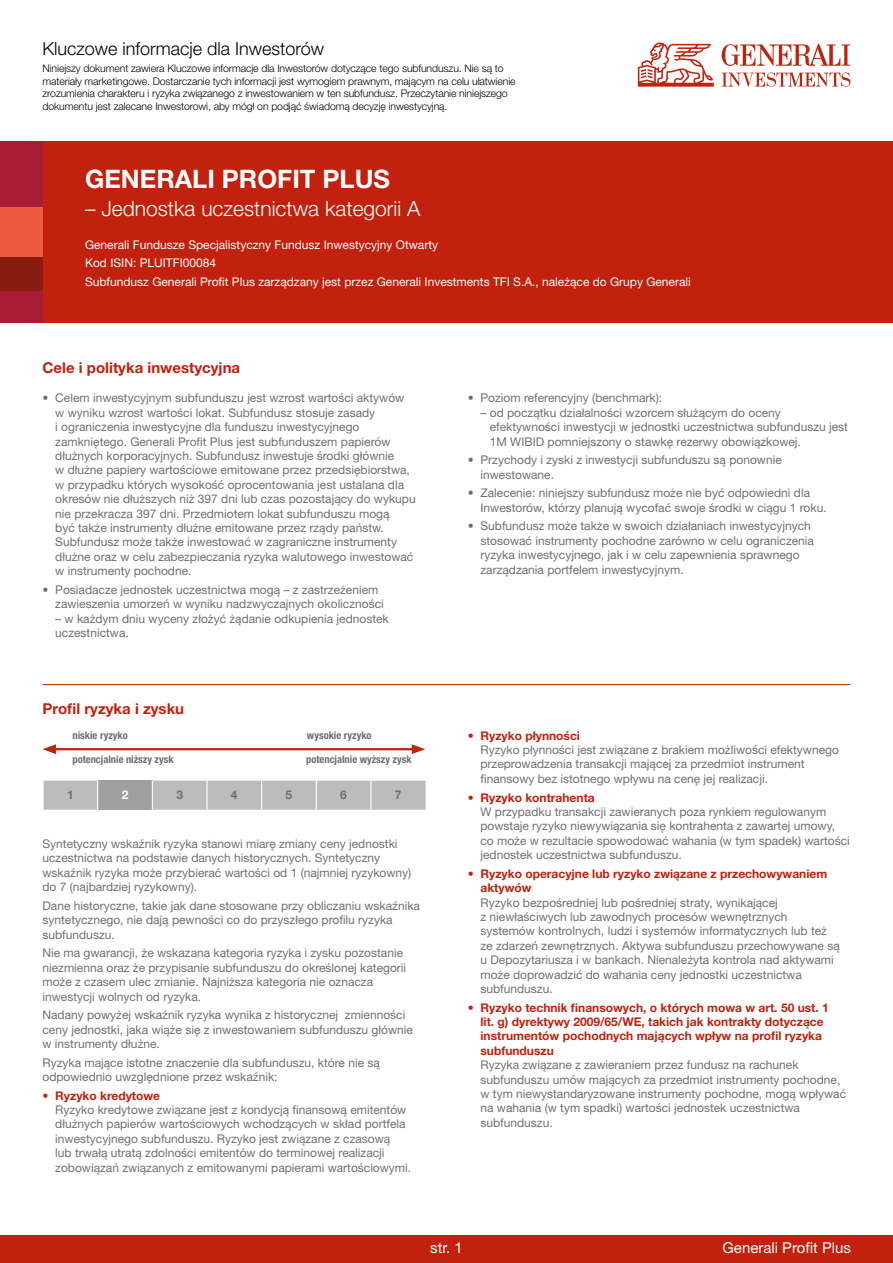
<style>
.page{position:relative;width:893px;height:1263px;background:#fff}
.page>*{position:absolute;margin:0;border:0;box-sizing:border-box;transform-origin:0 0}
.t1{font:700 25.5px "Helvetica Neue LT Pro";color:#fff}
.t2{font:300 21px "Helvetica Neue LT Pro";color:#fff}
.t3{font:300 18px "Helvetica Neue LT Pro";color:#000}
.t4{font:700 15px "Helvetica Neue LT Pro";color:#c1210d}
.t5{font:15px "Helvetica Neue LT Pro";color:#fff}
.t6{font:12px/14.4px "Helvetica Neue LT Pro";color:#706f6f}
.t7{font:700 12px/14.4px "Helvetica Neue LT Pro";color:#c1210d}
.t8{font:12px/18.6px "Helvetica Neue LT Pro";color:#fff}
.t9{font:700 12px "Helvetica Neue LT Pro";color:#706f6f}
.t10{font:700 12px "Helvetica Neue LT Pro";color:#fff}
.t11{font:300 10.5px/12.6px "Helvetica Neue LT Pro";letter-spacing:-.01em;color:#000}
.t12{font:700 condensed 10.5px "Helvetica Neue LT Pro";color:#706f6f}
</style>
<div class="page">
<div style="left:0;top:1235px;width:893px;height:28px;background:#c1210d"></div>
<hr style="left:43px;top:684px;width:807px;height:1px;background:#c1210d">
<div style="left:0;top:142px;width:893px;height:181px;background:#c1210d"></div>
<div style="left:0;top:290px;width:43px;height:33px;background:#a81d34"></div>
<div style="left:0;top:142px;width:43px;height:66px;background:#a81d34"></div>
<div style="left:0;top:208px;width:43px;height:49px;background:#eb5a41"></div>
<div style="left:0;top:257px;width:43px;height:33px;background:#881c11"></div>
<svg style="left:638px;top:42px;width:76px;height:45px"></svg>
<svg style="left:722px;top:72px;width:128px;height:15px"></svg>
<svg style="left:722px;top:44px;width:128px;height:22px"></svg>
<svg style="left:43px;top:781px;width:383px;height:29px;background:#b9b9b9"></svg>
<hr style="left:52px;top:748px;width:364px;height:2px;background:#c1210d">
<svg style="left:43px;top:744px;width:13px;height:10px"></svg>
<svg style="left:412px;top:744px;width:13px;height:10px"></svg>
<h3 class="t3" style="left:43px;top:38px;width:283px">Kluczowe informacje dla Inwestorów</h3>
<p class="t11" style="left:43px;top:62px;width:475px">Niniejszy dokument zawiera Kluczowe informacje dla Inwestorów dotyczące tego subfunduszu. Nie są to materiały marketingowe. Dostarczanie tych informacji jest wymogiem prawnym, mającym na celu ułatwienie zrozumienia charakteru i ryzyka związanego z inwestowaniem w ten subfundusz. Przeczytanie niniejszego dokumentu jest zalecane Inwestorowi, aby mógł on podjąć świadomą decyzję inwestycyjną.</p>
<h1 class="t1" style="left:85px;top:162px;width:307px">GENERALI PROFIT PLUS</h1>
<h2 class="t2" style="left:85px;top:196px;width:337px">– Jednostka uczestnictwa kategorii A</h2>
<p class="t8" style="left:85px;top:235px;width:607px">Generali Fundusze Specjalistyczny Fundusz Inwestycyjny Otwarty<br>Kod ISIN: PLUITFI00084<br>Subfundusz Generali Profit Plus zarządzany jest przez Generali Investments TFI S.A., należące do Grupy Generali</p>
<p class="t4" style="left:43px;top:358px;width:199px">Cele i polityka inwestycyjna</p>
<p class="t6" style="left:55px;top:391px;width:362px;text-indent:-13px">• Celem inwestycyjnym subfunduszu jest wzrost wartości aktywów w wyniku wzrost wartości lokat. Subfundusz stosuje zasady<br>i ograniczenia inwestycyjne dla funduszu inwestycyjnego zamkniętego. Generali Profit Plus jest subfunduszem papierów dłużnych korporacyjnych. Subfundusz inwestuje środki głównie<br>w dłużne papiery wartościowe emitowane przez przedsiębiorstwa, w przypadku których wysokość oprocentowania jest ustalana dla okresów nie dłuższych niż 397 dni lub czas pozostający do wykupu nie przekracza 397 dni. Przedmiotem lokat subfunduszu mogą<br>być także instrumenty dłużne emitowane przez rządy państw.<br>Subfundusz może także inwestować w zagraniczne instrumenty dłużne oraz w celu zabezpieczania ryzyka walutowego inwestować w instrumenty pochodne.</p>
<p class="t6" style="left:55px;top:582px;width:330px;text-indent:-13px">• Posiadacze jednostek uczestnictwa mogą – z zastrzeżeniem zawieszenia umorzeń w wyniku nadzwyczajnych okoliczności</p>
<p class="t6" style="left:55px;top:611px;width:335px">– w każdym dniu wyceny złożyć żądanie odkupienia jednostek uczestnictwa.</p>
<p class="t4" style="left:43px;top:699px;width:143px">Profil ryzyka i zysku</p>
<p class="t12" style="left:72px;top:729px;width:57px">niskie ryzyko</p>
<p class="t12" style="left:72px;top:753px;width:103px">potencjalnie niższy zysk</p>
<p class="t12" style="left:306px;top:753px;width:107px">potencjalnie wyższy zysk</p>
<p class="t12" style="left:307px;top:729px;width:66px">wysokie ryzyko</p>
<p class="t9" style="left:67px;top:787px;width:8px">1</p>
<p class="t10" style="left:122px;top:787px;width:8px">2</p>
<p class="t9" style="left:176px;top:787px;width:8px">3</p>
<p class="t9" style="left:231px;top:787px;width:8px">4</p>
<p class="t9" style="left:286px;top:787px;width:8px">5</p>
<p class="t9" style="left:340px;top:787px;width:8px">6</p>
<p class="t9" style="left:395px;top:787px;width:8px">7</p>
<p class="t6" style="left:43px;top:836px;width:370px">Syntetyczny wskaźnik ryzyka stanowi miarę zmiany ceny jednostki uczestnictwa na podstawie danych historycznych. Syntetyczny wskaźnik ryzyka może przybierać wartości od 1 (najmniej ryzykowny) do 7 (najbardziej ryzykowny).</p>
<p class="t6" style="left:43px;top:898px;width:379px">Dane historyczne, takie jak dane stosowane przy obliczaniu wskaźnika syntetycznego, nie dają pewności co do przyszłego profilu ryzyka subfunduszu.</p>
<p class="t6" style="left:43px;top:945px;width:365px">Nie ma gwarancji, że wskazana kategoria ryzyka i zysku pozostanie niezmienna oraz że przypisanie subfunduszu do określonej kategorii może z czasem ulec zmianie. Najniższa kategoria nie oznacza inwestycji wolnych od ryzyka.</p>
<p class="t6" style="left:43px;top:1007px;width:372px">Nadany powyżej wskaźnik ryzyka wynika z historycznej zmienności ceny jednostki, jaka wiąże się z inwestowaniem subfunduszu głównie w instrumenty dłużne.</p>
<p class="t6" style="left:43px;top:1055px;width:339px">Ryzyka mające istotne znaczenie dla subfunduszu, które nie są odpowiednio uwzględnione przez wskaźnik:</p>
<p class="t7" style="left:43px;top:1088px;width:119px">• Ryzyko kredytowe</p>
<p class="t6" style="left:55px;top:1102px;width:357px">Ryzyko kredytowe związane jest z kondycją finansową emitentów dłużnych papierów wartościowych wchodzących w skład portfela inwestycyjnego subfunduszu. Ryzyko jest związane z czasową<br>lub trwałą utratą zdolności emitentów do terminowej realizacji zobowiązań związanych z emitowanymi papierami wartościowymi.</p>
<p class="t6" style="left:468px;top:391px;width:196px">• Poziom referencyjny (benchmark):</p>
<p class="t6" style="left:490px;top:405px;width:360px;text-indent:-9px">– od początku działalności wzorcem służącym do oceny efektywności inwestycji w jednostki uczestnictwa subfunduszu jest<br>1M WIBID pomniejszony o stawkę rezerwy obowiązkowej.</p>
<p class="t6" style="left:480px;top:452px;width:303px;text-indent:-13px">• Przychody i zyski z inwestycji subfunduszu są ponownie inwestowane.</p>
<p class="t6" style="left:480px;top:485px;width:348px;text-indent:-13px">• Zalecenie: niniejszy subfundusz może nie być odpowiedni dla<br>Inwestorów, którzy planują wycofać swoje środki w ciągu 1 roku.</p>
<p class="t6" style="left:480px;top:519px;width:335px;text-indent:-13px">• Subfundusz może także w swoich działaniach inwestycyjnych stosować instrumenty pochodne zarówno w celu ograniczenia ryzyka inwestycyjnego, jak i w celu zapewnienia sprawnego zarządzania portfelem inwestycyjnym.</p>
<p class="t7" style="left:468px;top:728px;width:114px">• Ryzyko płynności</p>
<p class="t6" style="left:480px;top:742px;width:360px">Ryzyko płynności jest związane z brakiem możliwości efektywnego przeprowadzenia transakcji mającej za przedmiot instrument finansowy bez istotnego wpływu na cenę jej realizacji.</p>
<p class="t7" style="left:468px;top:790px;width:129px">• Ryzyko kontrahenta</p>
<p class="t6" style="left:480px;top:804px;width:371px">W przypadku transakcji zawieranych poza rynkiem regulowanym powstaje ryzyko niewywiązania się kontrahenta z zawartej umowy, co może w rezultacie spowodować wahania (w tym spadek) wartości jednostek uczestnictwa subfunduszu.</p>
<p class="t7" style="left:480px;top:866px;width:348px;text-indent:-13px">• Ryzyko operacyjne lub ryzyko związane z przechowywaniem aktywów</p>
<p class="t6" style="left:480px;top:895px;width:361px">Ryzyko bezpośredniej lub pośredniej straty, wynikającej<br>z niewłaściwych lub zawodnych procesów wewnętrznych systemów kontrolnych, ludzi i systemów informatycznych lub też ze zdarzeń zewnętrznych. Aktywa subfunduszu przechowywane są u Depozytariusza i w bankach. Nienależyta kontrola nad aktywami może doprowadzić do wahania ceny jednostki uczestnictwa subfunduszu.</p>
<p class="t7" style="left:480px;top:1000px;width:350px;text-indent:-13px">• Ryzyko technik finansowych, o których mowa w art. 50 ust. 1 lit. g) dyrektywy 2009/65/WE, takich jak kontrakty dotyczące instrumentów pochodnych mających wpływ na profil ryzyka subfunduszu</p>
<p class="t6" style="left:480px;top:1057px;width:367px">Ryzyka związane z zawieraniem przez fundusz na rachunek subfunduszu umów mających za przedmiot instrumenty pochodne, w tym niewystandaryzowane instrumenty pochodne, mogą wpływać na wahania (w tym spadki) wartości jednostek uczestnictwa subfunduszu.</p>
<p class="t5" style="left:430px;top:1238px;width:34px">str. 1</p>
<p class="t5" style="left:722px;top:1238px;width:130px">Generali Profit Plus</p>
</div>
